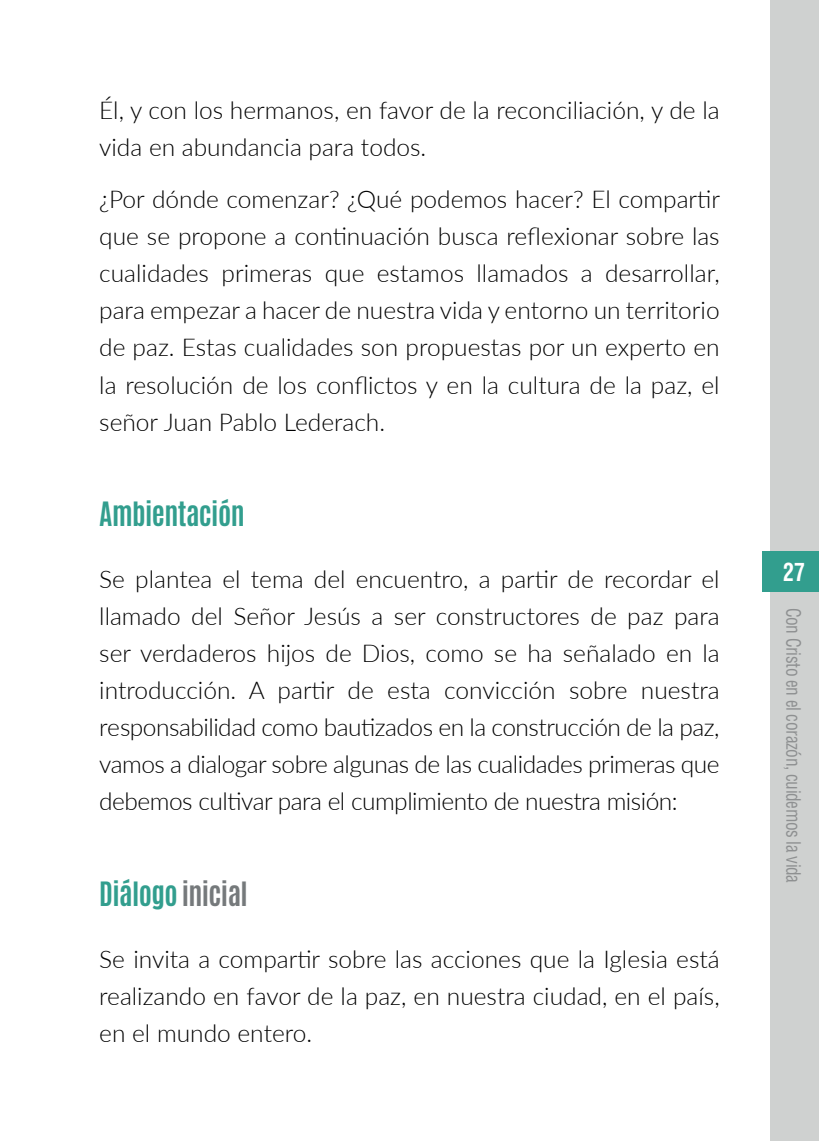
<style>
.page{position:relative;width:819px;height:1141px;background:#fff}
.page>*{position:absolute;margin:0;border:0;box-sizing:border-box;transform-origin:0 0}
.t1{font:700 28px "Antonio";letter-spacing:-.02em;color:#329e8e}
.t2{font:300 24.5px/37.1px "Lato";color:#000001;text-align:justify}
.t3{font:700 condensed 24.5px "Helvetica CE";color:#fff;scale:.9 1}
.t4{font:condensed 19.25px "Helvetica CE";letter-spacing:-.02em;color:#8e9091;scale:.9 1}
.s1{color:#75797b}
</style>
<div class="page">
<div style="left:770px;top:0;width:49px;height:1141px;background:#cfd1d0"></div>
<div style="left:761px;top:551px;width:58px;height:41px;background:#329e8e"></div>
<p class="t2" style="left:99px;top:91px;width:622px">Él, y con los hermanos, en favor de la reconciliación, y de la vida en abundancia para todos.</p>
<p class="t2" style="left:99px;top:180px;width:622px">¿Por dónde comenzar? ¿Qué podemos hacer? El compartir que se propone a continuación busca reflexionar sobre las cualidades primeras que estamos llamados a desarrollar, para empezar a hacer de nuestra vida y entorno un territorio de paz. Estas cualidades son propuestas por un experto en la resolución de los conflictos y en la cultura de la paz, el señor Juan Pablo Lederach.</p>
<p class="t1" style="left:99px;top:493px;width:147px">Ambientación</p>
<p class="t2" style="left:99px;top:560px;width:622px">Se plantea el tema del encuentro, a partir de recordar el llamado del Señor Jesús a ser constructores de paz para ser verdaderos hijos de Dios, como se ha señalado en la introducción. A partir de esta convicción sobre nuestra responsabilidad como bautizados en la construcción de la paz, vamos a dialogar sobre algunas de las cualidades primeras que debemos cultivar para el cumplimiento de nuestra misión:</p>
<p class="t1" style="left:99px;top:872px;width:150px">Diálogo <span class="s1">inicial</span></p>
<p class="t2" style="left:99px;top:939px;width:622px">Se invita a compartir sobre las acciones que la Iglesia está realizando en favor de la paz, en nuestra ciudad, en el país, en el mundo entero.</p>
<p class="t3" style="left:783px;top:557px;width:26px">27</p>
<p class="t4" style="left:805px;top:608px;width:308px;rotate:90deg">Con Cristo en el corazón, cuidemos la vida</p>
</div>
